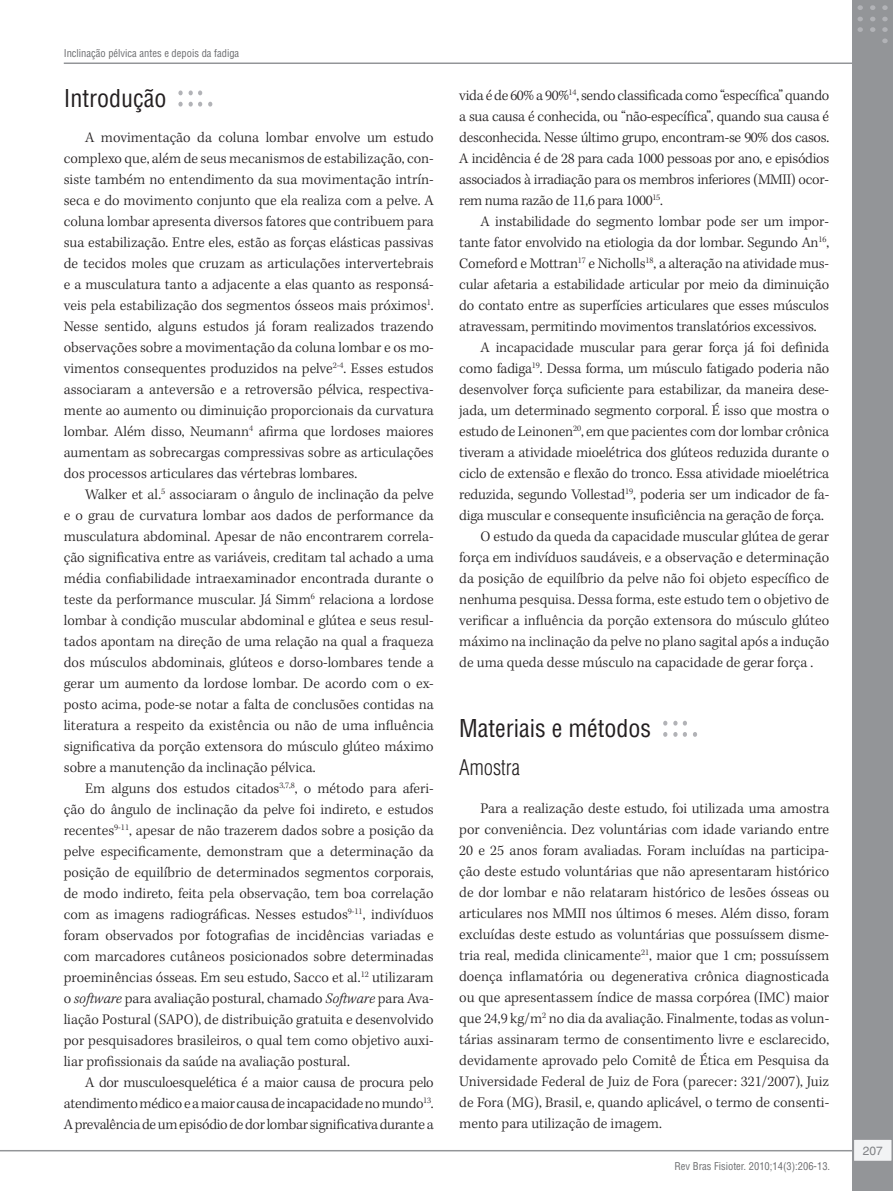
<style>
.page{position:relative;width:893px;height:1191px;background:#fff}
.page>*{position:absolute;margin:0;border:0;box-sizing:border-box;transform-origin:0 0}
.t1{font:condensed 24px "Helvetica LT Std";color:#231f20}
.t2{font:300 condensed 21px "Helvetica LT Std";color:#231f20}
.t3{font:300 15px/21px "Kepler Std";letter-spacing:-.005em;color:#231f20;text-align:justify}
.t4{font:12px "Helvetica LT Std";color:#808285}
.t5{font:condensed 10.5px "Helvetica LT Std";color:#6c6d70}
.s1{font-style:italic}
</style>
<div class="page">
<svg style="left:208px;top:102px;width:4px;height:5px"></svg>
<svg style="left:189px;top:102px;width:13px;height:5px"></svg>
<svg style="left:178px;top:102px;width:5px;height:5px"></svg>
<svg style="left:189px;top:90px;width:13px;height:5px"></svg>
<svg style="left:178px;top:90px;width:5px;height:5px"></svg>
<svg style="left:693px;top:732px;width:4px;height:5px"></svg>
<svg style="left:683px;top:732px;width:4px;height:5px"></svg>
<svg style="left:673px;top:732px;width:4px;height:5px"></svg>
<svg style="left:663px;top:732px;width:4px;height:5px"></svg>
<svg style="left:683px;top:720px;width:4px;height:5px"></svg>
<svg style="left:673px;top:720px;width:4px;height:5px"></svg>
<svg style="left:663px;top:720px;width:4px;height:5px"></svg>
<hr style="left:0;top:1150px;width:879px;height:1px;background:#939598">
<hr style="left:64px;top:62px;width:810px;height:2px;background:#939598">
<div style="left:853px;top:0;width:40px;height:1191px;background:#939598"></div>
<div style="left:853px;top:1139px;width:39px;height:22px;background:#f2f3f4"></div>
<div style="left:853px;top:1138px;width:40px;height:24px;border:2px solid #939598"></div>
<svg style="left:857px;top:27px;width:6px;height:5px"></svg>
<svg style="left:857px;top:17px;width:6px;height:4px"></svg>
<svg style="left:857px;top:5px;width:6px;height:5px"></svg>
<svg style="left:870px;top:27px;width:5px;height:5px"></svg>
<svg style="left:870px;top:17px;width:5px;height:4px"></svg>
<svg style="left:870px;top:5px;width:5px;height:5px"></svg>
<svg style="left:882px;top:27px;width:6px;height:5px"></svg>
<svg style="left:882px;top:38px;width:6px;height:5px"></svg>
<svg style="left:882px;top:17px;width:6px;height:4px"></svg>
<svg style="left:882px;top:5px;width:6px;height:5px"></svg>
<p class="t5" style="left:64px;top:46px;width:177px">Inclinação pélvica antes e depois da fadiga</p>
<h1 class="t1" style="left:64px;top:83px;width:104px">Introdução</h1>
<p class="t3" style="left:64px;top:127px;width:371px;text-indent:21px">A movimentação da coluna lombar envolve um estudo complexo que, além de seus mecanismos de estabilização, con&shy;siste também no entendimento da sua movimentação intrín&shy;seca e do movimento conjunto que ela realiza com a pelve. A coluna lombar apresenta diversos fatores que contribuem para sua estabilização. Entre eles, estão as forças elásticas passivas de tecidos moles que cruzam as articulações intervertebrais e a musculatura tanto a adjacente a elas quanto as responsá&shy;veis pela estabilização dos segmentos ósseos mais próximos<sup>1</sup>.<br>Nesse sentido, alguns estudos já foram realizados trazendo observações sobre a movimentação da coluna lombar e os mo&shy;vimentos consequentes produzidos na pelve<sup>2-4</sup>. Esses estudos associaram a anteversão e a retroversão pélvica, respectiva&shy;mente ao aumento ou diminuição proporcionais da curvatura lombar. Além disso, Neumann<sup>4</sup> afirma que lordoses maiores aumentam as sobrecargas compressivas sobre as articulações dos processos articulares das vértebras lombares.</p>
<p class="t3" style="left:64px;top:484px;width:371px;text-indent:21px">Walker et al.<sup>5</sup> associaram o ângulo de inclinação da pelve e o grau de curvatura lombar aos dados de performance da musculatura abdominal. Apesar de não encontrarem correla&shy;ção significativa entre as variáveis, creditam tal achado a uma média confiabilidade intraexaminador encontrada durante o teste da performance muscular. Já Simm<sup>6</sup> relaciona a lordose lombar à condição muscular abdominal e glútea e seus resul&shy;tados apontam na direção de uma relação na qual a fraqueza dos músculos abdominais, glúteos e dorso-lombares tende a gerar um aumento da lordose lombar. De acordo com o ex&shy;posto acima, pode-se notar a falta de conclusões contidas na literatura a respeito da existência ou não de uma influência significativa da porção extensora do músculo glúteo máximo sobre a manutenção da inclinação pélvica.</p>
<p class="t3" style="left:64px;top:778px;width:371px;text-indent:21px">Em alguns dos estudos citados<sup>3,7,8</sup>, o método para aferi&shy;ção do ângulo de inclinação da pelve foi indireto, e estudos recentes<sup>9-11</sup>, apesar de não trazerem dados sobre a posição da pelve especificamente, demonstram que a determinação da posição de equilíbrio de determinados segmentos corporais, de modo indireto, feita pela observação, tem boa correlação com as imagens radiográficas. Nesses estudos<sup>9-11</sup>, indivíduos foram observados por fotografias de incidências variadas e com marcadores cutâneos posicionados sobre determinadas proeminências ósseas. Em seu estudo, Sacco et al.<sup>12</sup> utilizaram o <span class="s1">software</span> para avaliação postural, chamado <span class="s1">Software</span> para Ava&shy;liação Postural (SAPO), de distribuição gratuita e desenvolvido por pesquisadores brasileiros, o qual tem como objetivo auxi&shy;liar profissionais da saúde na avaliação postural.</p>
<p class="t3" style="left:64px;top:1072px;width:371px;text-indent:21px">A dor musculoesquelética é a maior causa de procura pelo atendimento médico e a maior causa de incapacidade no mundo<sup>13</sup>.<br>A prevalência de um episódio de dor lombar significativa durante a</p>
<p class="t3" style="left:459px;top:85px;width:371px">vida é de 60% a 90%<sup>14</sup>, sendo classificada como “específica” quando a sua causa é conhecida, ou “não-específica”, quando sua causa é desconhecida. Nesse último grupo, encontram-se 90% dos casos.<br>A incidência é de 28 para cada 1000 pessoas por ano, e episódios associados à irradiação para os membros inferiores (MMII) ocor&shy;rem numa razão de 11,6 para 1000<sup>15</sup>.</p>
<p class="t3" style="left:480px;top:211px;width:350px">A instabilidade do segmento lombar pode ser um impor-</p>
<p class="t3" style="left:459px;top:232px;width:371px">tante fator envolvido na etiologia da dor lombar. Segundo An<sup>16</sup>,</p>
<p class="t3" style="left:459px;top:253px;width:371px">Comeford e Mottran<sup>17</sup> e Nicholls<sup>18</sup>, a alteração na atividade mus-</p>
<p class="t3" style="left:459px;top:274px;width:371px">cular afetaria a estabilidade articular por meio da diminuição</p>
<p class="t3" style="left:459px;top:295px;width:371px">do contato entre as superfícies articulares que esses músculos</p>
<p class="t3" style="left:459px;top:316px;width:359px">atravessam, permitindo movimentos translatórios excessivos.</p>
<p class="t3" style="left:480px;top:337px;width:350px">A incapacidade muscular para gerar força já foi definida</p>
<p class="t3" style="left:459px;top:358px;width:371px">como fadiga<sup>19</sup>. Dessa forma, um músculo fatigado poderia não</p>
<p class="t3" style="left:459px;top:379px;width:371px">desenvolver força suficiente para estabilizar, da maneira dese-</p>
<p class="t3" style="left:459px;top:400px;width:371px">jada, um determinado segmento corporal. É isso que mostra o</p>
<p class="t3" style="left:459px;top:421px;width:371px">estudo de Leinonen<sup>20</sup>, em que pacientes com dor lombar crônica</p>
<p class="t3" style="left:459px;top:442px;width:371px">tiveram a atividade mioelétrica dos glúteos reduzida durante o</p>
<p class="t3" style="left:459px;top:463px;width:371px">ciclo de extensão e flexão do tronco. Essa atividade mioelétrica</p>
<p class="t3" style="left:459px;top:484px;width:371px">reduzida, segundo Vollestad<sup>19</sup>, poderia ser um indicador de fa-</p>
<p class="t3" style="left:459px;top:505px;width:366px">diga muscular e consequente insuficiência na geração de força.</p>
<p class="t3" style="left:480px;top:526px;width:350px">O estudo da queda da capacidade muscular glútea de gerar</p>
<p class="t3" style="left:459px;top:547px;width:371px">força em indivíduos saudáveis, e a observação e determinação</p>
<p class="t3" style="left:459px;top:568px;width:371px">da posição de equilíbrio da pelve não foi objeto específico de</p>
<p class="t3" style="left:459px;top:589px;width:371px">nenhuma pesquisa. Dessa forma, este estudo tem o objetivo de</p>
<p class="t3" style="left:459px;top:610px;width:371px">verificar a influência da porção extensora do músculo glúteo</p>
<p class="t3" style="left:459px;top:631px;width:371px">máximo na inclinação da pelve no plano sagital após a indução</p>
<p class="t3" style="left:459px;top:652px;width:356px">de uma queda desse músculo na capacidade de gerar força .</p>
<h1 class="t1" style="left:459px;top:713px;width:193px">Materiais e métodos</h1>
<h2 class="t2" style="left:459px;top:754px;width:62px">Amostra</h2>
<p class="t3" style="left:459px;top:798px;width:371px;text-indent:21px">Para a realização deste estudo, foi utilizada uma amostra por conveniência. Dez voluntárias com idade variando entre 20 e 25 anos foram avaliadas. Foram incluídas na participa&shy;ção deste estudo voluntárias que não apresentaram histórico de dor lombar e não relataram histórico de lesões ósseas ou articulares nos MMII nos últimos 6 meses. Além disso, foram excluídas deste estudo as voluntárias que possuíssem disme&shy;tria real, medida clinicamente<sup>21</sup>, maior que 1 cm; possuíssem doença inflamatória ou degenerativa crônica diagnosticada ou que apresentassem índice de massa corpórea (IMC) maior que 24,9 kg/m<sup>2</sup> no dia da avaliação. Finalmente, todas as volun&shy;tárias assinaram termo de consentimento livre e esclarecido, devidamente aprovado pelo Comitê de Ética em Pesquisa da Universidade Federal de Juiz de Fora (parecer: 321/2007), Juiz de Fora (MG), Brasil, e, quando aplicável, o termo de consenti&shy;mento para utilização de imagem.</p>
<p class="t5" style="left:674px;top:1160px;width:157px">Rev Bras Fisioter. 2010;14(3):206-13.</p>
<p class="t4" style="left:863px;top:1143px;width:22px">207</p>
</div>
